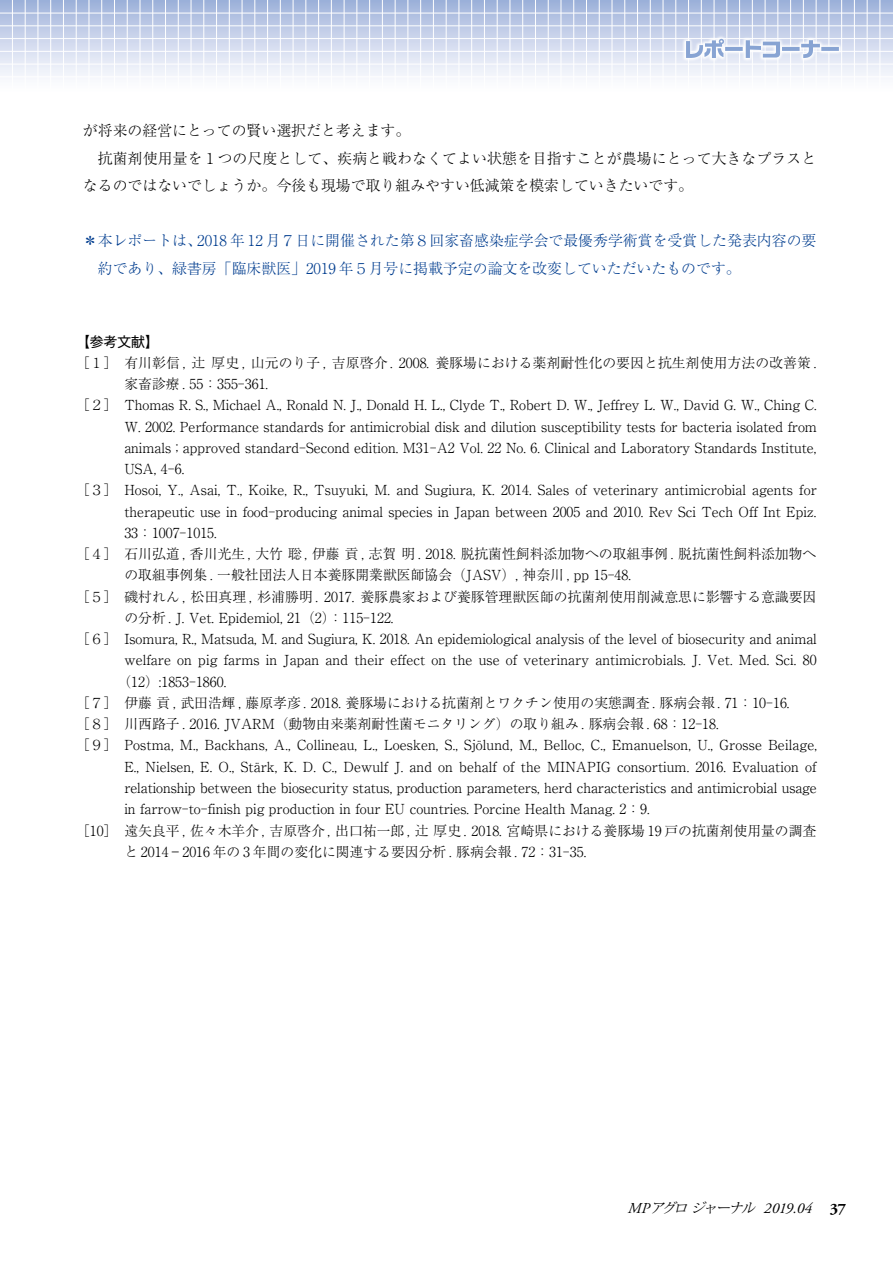
<style>
.page{position:relative;width:893px;height:1263px;background:#fff}
.page>*{position:absolute;margin:0;border:0;box-sizing:border-box;transform-origin:0 0}
.t1{font:italic 15.15px "Adobe Garamond Pro";letter-spacing:.005em;color:#000}
.t2{font:300 14.85px/27.5px "Ryumin Pr 6 N";color:#000}
.t3{font:300 14.85px/27.5px "Ryumin Pr 6 N";color:#003d8f}
.t4{font:300 13.8px "Ryumin Pr 6 N";color:#000}
.t5{font:13.8px "Gothic MB101 Pr 6 N";color:#000}
.s1{font-family:"Koz Min Pro";font-size:13.5px}
.s2{font-weight:700;font-style:normal;font-size:15.9px}
</style>
<div class="page">
<svg style="left:1px;top:1px;width:892px;height:75px;background:#ccd6ec"></svg>
<hr style="left:0;top:0;width:893px;height:1px;background:#9ab0d9">
<svg style="left:0;top:0;width:1px;height:94px"></svg>
<hr style="left:0;top:51px;width:893px;height:1px;background:#fff">
<hr style="left:880px;top:0;width:1px;height:94px;background:#fff">
<hr style="left:867px;top:0;width:1px;height:94px;background:#fff">
<hr style="left:854px;top:0;width:1px;height:94px;background:#fff">
<hr style="left:841px;top:0;width:1px;height:94px;background:#fff">
<hr style="left:828px;top:0;width:1px;height:94px;background:#fff">
<hr style="left:816px;top:0;width:1px;height:94px;background:#fff">
<hr style="left:803px;top:0;width:1px;height:94px;background:#fff">
<hr style="left:790px;top:0;width:1px;height:94px;background:#fff">
<hr style="left:777px;top:0;width:1px;height:94px;background:#fff">
<hr style="left:765px;top:0;width:1px;height:94px;background:#fff">
<hr style="left:752px;top:0;width:1px;height:94px;background:#fff">
<hr style="left:739px;top:0;width:1px;height:94px;background:#fff">
<hr style="left:726px;top:0;width:1px;height:94px;background:#fff">
<hr style="left:714px;top:0;width:1px;height:94px;background:#fff">
<hr style="left:701px;top:0;width:1px;height:94px;background:#fff">
<hr style="left:688px;top:0;width:1px;height:94px;background:#fff">
<hr style="left:675px;top:0;width:1px;height:94px;background:#fff">
<hr style="left:663px;top:0;width:1px;height:94px;background:#fff">
<hr style="left:650px;top:0;width:1px;height:94px;background:#fff">
<hr style="left:637px;top:0;width:1px;height:94px;background:#fff">
<hr style="left:624px;top:0;width:1px;height:94px;background:#fff">
<hr style="left:612px;top:0;width:1px;height:94px;background:#fff">
<hr style="left:599px;top:0;width:1px;height:94px;background:#fff">
<hr style="left:586px;top:0;width:1px;height:94px;background:#fff">
<hr style="left:573px;top:0;width:1px;height:94px;background:#fff">
<hr style="left:561px;top:0;width:1px;height:94px;background:#fff">
<hr style="left:548px;top:0;width:1px;height:94px;background:#fff">
<hr style="left:535px;top:0;width:1px;height:94px;background:#fff">
<hr style="left:522px;top:0;width:1px;height:94px;background:#fff">
<hr style="left:510px;top:0;width:1px;height:94px;background:#fff">
<hr style="left:497px;top:0;width:1px;height:94px;background:#fff">
<hr style="left:484px;top:0;width:1px;height:94px;background:#fff">
<hr style="left:471px;top:0;width:1px;height:94px;background:#fff">
<hr style="left:459px;top:0;width:1px;height:94px;background:#fff">
<hr style="left:446px;top:0;width:1px;height:94px;background:#fff">
<hr style="left:433px;top:0;width:1px;height:94px;background:#fff">
<hr style="left:420px;top:0;width:1px;height:94px;background:#fff">
<hr style="left:408px;top:0;width:1px;height:94px;background:#fff">
<hr style="left:395px;top:0;width:1px;height:94px;background:#fff">
<hr style="left:382px;top:0;width:1px;height:94px;background:#fff">
<hr style="left:369px;top:0;width:1px;height:94px;background:#fff">
<hr style="left:357px;top:0;width:1px;height:94px;background:#fff">
<hr style="left:344px;top:0;width:1px;height:94px;background:#fff">
<hr style="left:331px;top:0;width:1px;height:94px;background:#fff">
<hr style="left:318px;top:0;width:1px;height:94px;background:#fff">
<hr style="left:306px;top:0;width:1px;height:94px;background:#fff">
<hr style="left:293px;top:0;width:1px;height:94px;background:#fff">
<hr style="left:280px;top:0;width:1px;height:94px;background:#fff">
<hr style="left:267px;top:0;width:1px;height:94px;background:#fff">
<hr style="left:254px;top:0;width:1px;height:94px;background:#fff">
<hr style="left:242px;top:0;width:1px;height:94px;background:#fff">
<hr style="left:229px;top:0;width:1px;height:94px;background:#fff">
<hr style="left:216px;top:0;width:1px;height:94px;background:#fff">
<hr style="left:203px;top:0;width:1px;height:94px;background:#fff">
<hr style="left:191px;top:0;width:1px;height:94px;background:#fff">
<hr style="left:178px;top:0;width:1px;height:94px;background:#fff">
<hr style="left:165px;top:0;width:1px;height:94px;background:#fff">
<hr style="left:152px;top:0;width:1px;height:94px;background:#fff">
<hr style="left:140px;top:0;width:1px;height:94px;background:#fff">
<hr style="left:127px;top:0;width:1px;height:94px;background:#fff">
<hr style="left:114px;top:0;width:1px;height:94px;background:#fff">
<hr style="left:101px;top:0;width:1px;height:94px;background:#fff">
<hr style="left:89px;top:0;width:1px;height:94px;background:#fff">
<hr style="left:76px;top:0;width:1px;height:94px;background:#fff">
<hr style="left:63px;top:0;width:1px;height:94px;background:#fff">
<hr style="left:50px;top:0;width:1px;height:94px;background:#fff">
<hr style="left:38px;top:0;width:1px;height:94px;background:#fff">
<hr style="left:25px;top:0;width:1px;height:94px;background:#fff">
<hr style="left:12px;top:0;width:1px;height:94px;background:#fff">
<hr style="left:0;top:13px;width:893px;height:1px;background:#fff">
<hr style="left:0;top:26px;width:893px;height:1px;background:#fff">
<hr style="left:0;top:38px;width:893px;height:1px;background:#fff">
<hr style="left:0;top:64px;width:893px;height:1px;background:#fff">
<hr style="left:0;top:77px;width:893px;height:1px;background:#fff">
<hr style="left:0;top:89px;width:893px;height:1px;background:#fff">
<svg style="left:682px;top:35px;width:161px;height:27px"></svg>
<svg style="left:686px;top:39px;width:153px;height:19px"></svg>
<p class="t2" style="left:83px;top:116px;width:735px">が将来の経営にとっての賢い選択だと考えます。<br>　抗菌剤使用量を１つの尺度として、疾病と戦わなくてよい状態を目指すことが農場にとって大きなプラスとなるのではないでしょうか。今後も現場で取り組みやすい低減策を模索していきたいです。</p>
<p class="t3" style="left:98px;top:226px;width:720px;text-indent:-15px">＊本レポートは、2018 年 12 月７日に開催された第８回家畜感染症学会で最優秀学術賞を受賞した発表内容の要約であり、緑書房「臨床獣医」2019 年５月号に掲載予定の論文を改変していただいたものです。</p>
<p class="t5" style="left:76px;top:330px;width:84px">【参考文献】</p>
<p class="t4" style="left:76px;top:352px;width:742px">［１］　有川彰信 , 辻 厚史 , 山元のり子 , 吉原啓介 . 2008. 養豚場における薬剤耐性化の要因と抗生剤使用方法の改善策 .</p>
<p class="t4" style="left:124px;top:373px;width:145px">家畜診療 . 55：355-361.</p>
<p class="t4" style="left:76px;top:394px;width:742px">［２］　Thomas R. S., Michael A., Ronald N. J., Donald H. L., Clyde T., Robert D. W., Jeffrey L. W., David G. W., Ching C.</p>
<p class="t4" style="left:124px;top:416px;width:694px">W. 2002. Performance standards for antimicrobial disk and dilution susceptibility tests for bacteria isolated from</p>
<p class="t4" style="left:124px;top:437px;width:694px">animals；approved standard-Second edition. M31-A2 Vol. 22 No. 6. Clinical and Laboratory Standards Institute,</p>
<p class="t4" style="left:124px;top:458px;width:61px">USA, 4-6.</p>
<p class="t4" style="left:76px;top:479px;width:742px">［３］　Hosoi, Y., Asai, T., Koike, R., Tsuyuki, M. and Sugiura, K. 2014. Sales of veterinary antimicrobial agents for</p>
<p class="t4" style="left:124px;top:501px;width:694px">therapeutic use in food-producing animal species in Japan between 2005 and 2010. Rev Sci Tech Off Int Epiz.</p>
<p class="t4" style="left:124px;top:522px;width:94px">33：1007-1015.</p>
<p class="t4" style="left:76px;top:543px;width:742px">［４］　石川弘道 , 香川光生 , 大竹 聡 , 伊藤 貢 , 志賀 明 . 2018. 脱抗菌性飼料添加物への取組事例 . 脱抗菌性飼料添加物へ</p>
<p class="t4" style="left:124px;top:564px;width:508px">の取組事例集 . 一般社団法人日本養豚開業獣医師協会（JASV）, 神奈川 , pp 15-48.</p>
<p class="t4" style="left:76px;top:586px;width:742px">［５］　磯村れん , 松田真理 , 杉浦勝明 . 2017. 養豚農家および養豚管理獣医師の抗菌剤使用削減意思に影響する意識要因</p>
<p class="t4" style="left:124px;top:607px;width:271px">の分析 . J. Vet. Epidemiol, 21（2）：115-122.</p>
<p class="t4" style="left:76px;top:628px;width:742px">［６］　Isomura, R., Matsuda, M. and Sugiura, K. 2018. An epidemiological analysis of the level of biosecurity and animal</p>
<p class="t4" style="left:124px;top:649px;width:694px">welfare on pig farms in Japan and their effect on the use of veterinary antimicrobials. J. Vet. Med. Sci. 80</p>
<p class="t4" style="left:117px;top:671px;width:110px">（12）:1853-1860.</p>
<p class="t4" style="left:76px;top:692px;width:715px">［７］　伊藤 貢 , 武田浩輝 , 藤原孝彦 . 2018. 養豚場における抗菌剤とワクチン使用の実態調査 . 豚病会報 . 71：10-16.</p>
<p class="t4" style="left:76px;top:713px;width:644px">［８］　川西路子 . 2016. JVARM（動物由来薬剤耐性菌モニタリング）の取り組み . 豚病会報 . 68：12-18.</p>
<p class="t4" style="left:76px;top:734px;width:742px">［９］　Postma, M., Backhans, A., Collineau, L., Loesken, S., Sjölund, M., Belloc, C., Emanuelson, U., Grosse Beilage,</p>
<p class="t4" style="left:124px;top:756px;width:694px">E., Nielsen, E. O., Stärk, K. D. C., Dewulf J. and on behalf of the MINAPIG consortium. 2016. Evaluation of</p>
<p class="t4" style="left:124px;top:777px;width:694px">relationship between the biosecurity status, production parameters, herd characteristics and antimicrobial usage</p>
<p class="t4" style="left:124px;top:798px;width:527px">in farrow-to-finish pig production in four EU countries. Porcine Health Manag. 2：9.</p>
<p class="t4" style="left:76px;top:819px;width:742px">［10］　遠矢良平 , 佐々木羊介 , 吉原啓介 , 出口祐一郎 , 辻 厚史 . 2018. 宮崎県における養豚場 19 戸の抗菌剤使用量の調査</p>
<p class="t4" style="left:124px;top:841px;width:463px">と 2014‒2016 年の 3 年間の変化に関連する要因分析 . 豚病会報 . 72：31-35.</p>
<p class="t1" style="left:628px;top:1199px;width:220px">MP<span class="s1">アグロジャーナル</span> 2019.04 <span class="s2">37</span></p>
</div>
